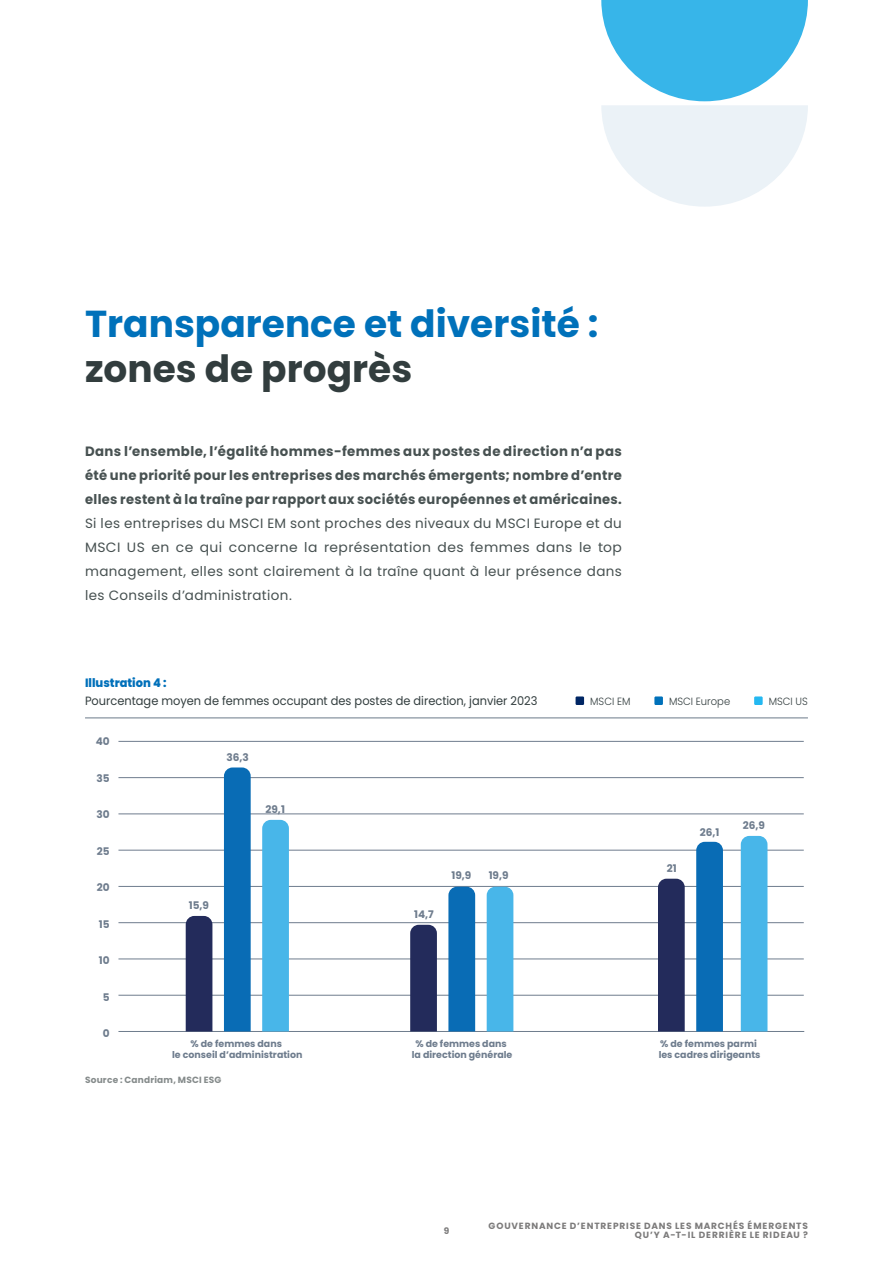
<style>
.page{position:relative;width:893px;height:1263px;background:#fff}
.page>*{position:absolute;margin:0;border:0;box-sizing:border-box;transform-origin:0 0}
.t1{font:700 37.5px "Poppins";color:#0071ba}
.t2{font:700 37.5px "Poppins";color:#323d3e}
.t3{font:13.5px/24px "Poppins";letter-spacing:.03em;color:#475151;text-align:justify}
.t4{font:700 13.5px/24px "Poppins";letter-spacing:.025em;color:#475151;text-align:justify}
.t5{font:12px "Poppins";color:#323d3e;scale:.95 1}
.t6{font:800 12px "Poppins";color:#0070ba;scale:.95 1}
.t7{font:700 10.5px "Poppins";color:#6e7c8d}
.t8{font:300 10.5px "Poppins";color:#323d3e;scale:.95 1}
.t9{font:700 9.45px/11.4px "Poppins";color:#6e7c8d;text-align:center}
.t10{font:700 9px/9px "Poppins";letter-spacing:.1em;color:#7c7b7b;text-align:right}
.t11{font:700 9px "Poppins";letter-spacing:.02em;color:#858b8b}
</style>
<div class="page">
<hr style="left:85px;top:718px;width:723px;height:1px;background:#6b7a8a">
<hr style="left:118px;top:922px;width:686px;height:1px;background:#6e7c8d">
<hr style="left:118px;top:995px;width:686px;height:1px;background:#6e7c8d">
<hr style="left:118px;top:850px;width:686px;height:1px;background:#6e7c8d">
<hr style="left:118px;top:886px;width:686px;height:1px;background:#6e7c8d">
<hr style="left:118px;top:741px;width:686px;height:1px;background:#6e7c8d">
<hr style="left:118px;top:777px;width:686px;height:1px;background:#6e7c8d">
<hr style="left:118px;top:814px;width:686px;height:1px;background:#6e7c8d">
<hr style="left:118px;top:1031px;width:686px;height:1px;background:#6e7c8d">
<hr style="left:118px;top:959px;width:686px;height:1px;background:#6e7c8d">
<div style="left:186px;top:916px;width:26px;height:115px;background:#232b5b"></div>
<div style="left:224px;top:767px;width:27px;height:264px;background:#096cb5"></div>
<svg style="left:262px;top:820px;width:27px;height:211px;background:#4ab7e9"></svg>
<svg style="left:410px;top:925px;width:27px;height:106px;background:#272f5e"></svg>
<div style="left:448px;top:887px;width:27px;height:144px;background:#096cb5"></div>
<div style="left:487px;top:887px;width:26px;height:144px;background:#48b6e9"></div>
<div style="left:658px;top:879px;width:27px;height:152px;background:#232b5b"></div>
<div style="left:696px;top:842px;width:27px;height:189px;background:#096cb5"></div>
<div style="left:741px;top:836px;width:26px;height:195px;background:#48b6e9"></div>
<svg style="left:601px;top:0;width:207px;height:207px"></svg>
<svg style="left:576px;top:696px;width:8px;height:9px"></svg>
<svg style="left:654px;top:696px;width:9px;height:9px"></svg>
<svg style="left:754px;top:696px;width:9px;height:9px"></svg>
<h1 class="t1" style="left:85px;top:302px;width:515px">Transparence et diversité :</h1>
<h1 class="t2" style="left:85px;top:347px;width:329px">zones de progrès</h1>
<p class="t4" style="left:85px;top:439px;width:538px">Dans l’ensemble, l’égalité hommes-femmes aux postes de direction n’a pas été une priorité pour les entreprises des marchés émergents; nombre d’entre elles restent à la traîne par rapport aux sociétés européennes et américaines.</p>
<p class="t3" style="left:85px;top:511px;width:538px">Si les entreprises du MSCI EM sont proches des niveaux du MSCI Europe et du MSCI US en ce qui concerne la représentation des femmes dans le top management, elles sont clairement à la traîne quant à leur présence dans les Conseils d’administration.</p>
<p class="t6" style="left:85px;top:676px;width:87px">Illustration 4 :</p>
<p class="t5" style="left:85px;top:694px;width:478px">Pourcentage moyen de femmes occupant des postes de direction, janvier 2023</p>
<p class="t7" style="left:96px;top:735px;width:15px">40</p>
<p class="t7" style="left:97px;top:772px;width:15px">35</p>
<p class="t7" style="left:96px;top:808px;width:15px">30</p>
<p class="t7" style="left:97px;top:845px;width:14px">25</p>
<p class="t7" style="left:97px;top:881px;width:14px">20</p>
<p class="t7" style="left:99px;top:918px;width:12px">15</p>
<p class="t7" style="left:99px;top:954px;width:12px">10</p>
<p class="t7" style="left:103px;top:991px;width:8px">5</p>
<p class="t7" style="left:103px;top:1027px;width:8px">0</p>
<p class="t7" style="left:227px;top:751px;width:24px">36,3</p>
<p class="t7" style="left:266px;top:803px;width:21px">29,1</p>
<p class="t7" style="left:189px;top:899px;width:22px">15,9</p>
<p class="t7" style="left:414px;top:908px;width:21px">14,7</p>
<p class="t7" style="left:451px;top:869px;width:21px">19,9</p>
<p class="t7" style="left:489px;top:869px;width:21px">19,9</p>
<p class="t8" style="left:590px;top:695px;width:44px">MSCI EM</p>
<p class="t8" style="left:669px;top:695px;width:66px">MSCI Europe</p>
<p class="t8" style="left:769px;top:695px;width:43px">MSCI US</p>
<p class="t7" style="left:667px;top:862px;width:11px">21</p>
<p class="t7" style="left:700px;top:826px;width:21px">26,1</p>
<p class="t7" style="left:743px;top:819px;width:24px">26,9</p>
<p class="t9" style="left:172px;top:1038px;width:132px">% de femmes dans<br>le conseil d’administration</p>
<p class="t9" style="left:412px;top:1038px;width:102px">% de femmes dans la direction générale</p>
<p class="t9" style="left:659px;top:1038px;width:103px;text-align:left">% de femmes parmi les cadres dirigeants</p>
<p class="t11" style="left:85px;top:1074px;width:138px">Source : Candriam, MSCI ESG</p>
<p class="t10" style="left:444px;top:1226px;width:7px">9</p>
<p class="t10" style="left:489px;top:1221px;width:321px">GOUVERNANCE D’ENTREPRISE DANS LES MARCHÉS ÉMERGENTS<br>QU’Y A-T-IL DERRIÈRE LE RIDEAU ?</p>
</div>
